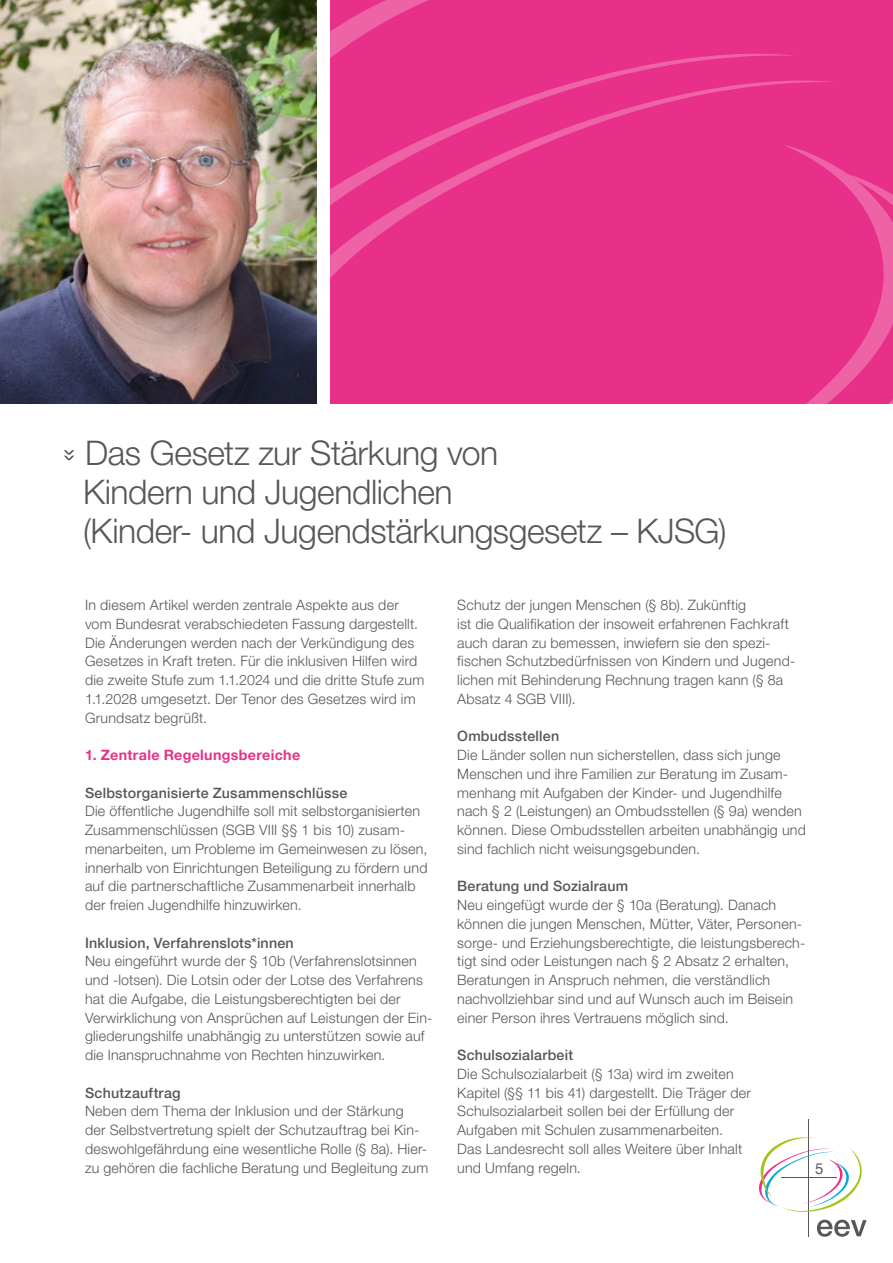
<style>
.page{position:relative;width:893px;height:1263px;background:#fff}
.page>*{position:absolute;margin:0;border:0;box-sizing:border-box;transform-origin:0 0}
.Headline{font:300 33.75px/39px "Helvetica Neue LT Pro";letter-spacing:-.015em;color:#575756}
.t1{font:15px "Helvetica Neue LT Pro";color:#575756}
.Fließtext{font:300 14.25px/18.8px "Helvetica Neue LT Pro";letter-spacing:.015em;color:#575756}
.Subheadline{font:500 14.25px "Helvetica Neue LT Pro";letter-spacing:.015em;color:#575756}
.Subheadline-2{font:700 14.25px "Helvetica Neue LT Pro";letter-spacing:.025em;color:#e8308a}
</style>
<div class="page">
<div style="left:330px;top:0;width:563px;height:404px;background:#e8308a"></div>
<svg style="left:686px;top:54px;width:207px;height:350px"></svg>
<svg style="left:316px;top:0;width:370px;height:404px"></svg>
<img style="left:0;top:0;width:316px;height:404px">
<svg style="left:64px;top:450px;width:10px;height:10px"></svg>
<hr style="left:808px;top:1119px;width:1px;height:118px;background:#575756">
<svg style="left:817px;top:1220px;width:49px;height:17px"></svg>
<svg style="left:759px;top:1137px;width:103px;height:75px"></svg>
<p class="Headline" style="left:83px;top:433px;width:645px">Das Gesetz zur Stärkung von<br>Kindern und Jugendlichen<br>(Kinder- und Jugendstärkungsgesetz – KJSG)</p>
<p class="Fließtext" style="left:85px;top:595px;width:341px">In diesem Artikel werden zentrale Aspekte aus der vom Bundesrat verabschiedeten Fassung dargestellt.<br>Die Änderungen werden nach der Verkündigung des Gesetzes in Kraft treten. Für die inklusiven Hilfen wird die zweite Stufe zum 1.1.2024 und die dritte Stufe zum 1.1.2028 umgesetzt. Der Tenor des Gesetzes wird im Grundsatz begrüßt.</p>
<p class="Subheadline-2" style="left:85px;top:746px;width:217px">1. Zentrale Regelungsbereiche</p>
<p class="Subheadline" style="left:85px;top:784px;width:264px">Selbstorganisierte Zusammenschlüsse</p>
<p class="Fließtext" style="left:85px;top:802px;width:344px">Die öffentliche Jugendhilfe soll mit selbstorganisierten Zusammenschlüssen (SGB VIII §§ 1 bis 10) zusam&shy;menarbeiten, um Probleme im Gemeinwesen zu lösen, innerhalb von Einrichtungen Beteiligung zu fördern und auf die partnerschaftliche Zusammenarbeit innerhalb der freien Jugendhilfe hinzuwirken.</p>
<p class="Subheadline" style="left:85px;top:934px;width:210px">Inklusion, Verfahrenslots*innen</p>
<p class="Fließtext" style="left:85px;top:952px;width:349px">Neu eingeführt wurde der § 10b (Verfahrenslotsinnen und -lotsen). Die Lotsin oder der Lotse des Verfahrens hat die Aufgabe, die Leistungsberechtigten bei der Verwirklichung von Ansprüchen auf Leistungen der Ein&shy;gliederungshilfe unabhängig zu unterstützen sowie auf die Inanspruchnahme von Rechten hinzuwirken.</p>
<p class="Subheadline" style="left:85px;top:1084px;width:97px">Schutzauftrag</p>
<p class="Fließtext" style="left:85px;top:1102px;width:345px">Neben dem Thema der Inklusion und der Stärkung<br>der Selbstvertretung spielt der Schutzauftrag bei Kin&shy;deswohlgefährdung eine wesentliche Rolle (§ 8a). Hier&shy;zu gehören die fachliche Beratung und Begleitung zum</p>
<p class="Fließtext" style="left:457px;top:595px;width:340px">Schutz der jungen Menschen (§ 8b). Zukünftig<br>ist die Qualifikation der insoweit erfahrenen Fachkraft auch daran zu bemessen, inwiefern sie den spezi&shy;fischen Schutzbedürfnissen von Kindern und Jugend&shy;lichen mit Behinderung Rechnung tragen kann (§ 8a Absatz 4 SGB VIII).</p>
<p class="Subheadline" style="left:457px;top:728px;width:103px">Ombudsstellen</p>
<p class="Fließtext" style="left:457px;top:745px;width:350px">Die Länder sollen nun sicherstellen, dass sich junge Menschen und ihre Familien zur Beratung im Zusam&shy;menhang mit Aufgaben der Kinder- und Jugendhilfe nach § 2 (Leistungen) an Ombudsstellen (§ 9a) wenden können. Diese Ombudsstellen arbeiten unabhängig und sind fachlich nicht weisungsgebunden.</p>
<p class="Subheadline" style="left:457px;top:878px;width:172px">Beratung und Sozialraum</p>
<p class="Fließtext" style="left:457px;top:895px;width:350px">Neu eingefügt wurde der § 10a (Beratung). Danach können die jungen Menschen, Mütter, Väter, Personen&shy;sorge- und Erziehungsberechtigte, die leistungsberech&shy;tigt sind oder Leistungen nach § 2 Absatz 2 erhalten, Beratungen in Anspruch nehmen, die verständlich nachvollziehbar sind und auf Wunsch auch im Beisein einer Person ihres Vertrauens möglich sind.</p>
<p class="Subheadline" style="left:457px;top:1046px;width:117px">Schulsozialarbeit</p>
<p class="Fließtext" style="left:457px;top:1064px;width:295px">Die Schulsozialarbeit (§ 13a) wird im zweiten Kapitel (§§ 11 bis 41) dargestellt. Die Träger der Schulsozialarbeit sollen bei der Erfüllung der Aufgaben mit Schulen zusammenarbeiten.<br>Das Landesrecht soll alles Weitere über Inhalt und Umfang regeln.</p>
<p class="t1" style="left:815px;top:1159px;width:10px">5</p>
</div>
